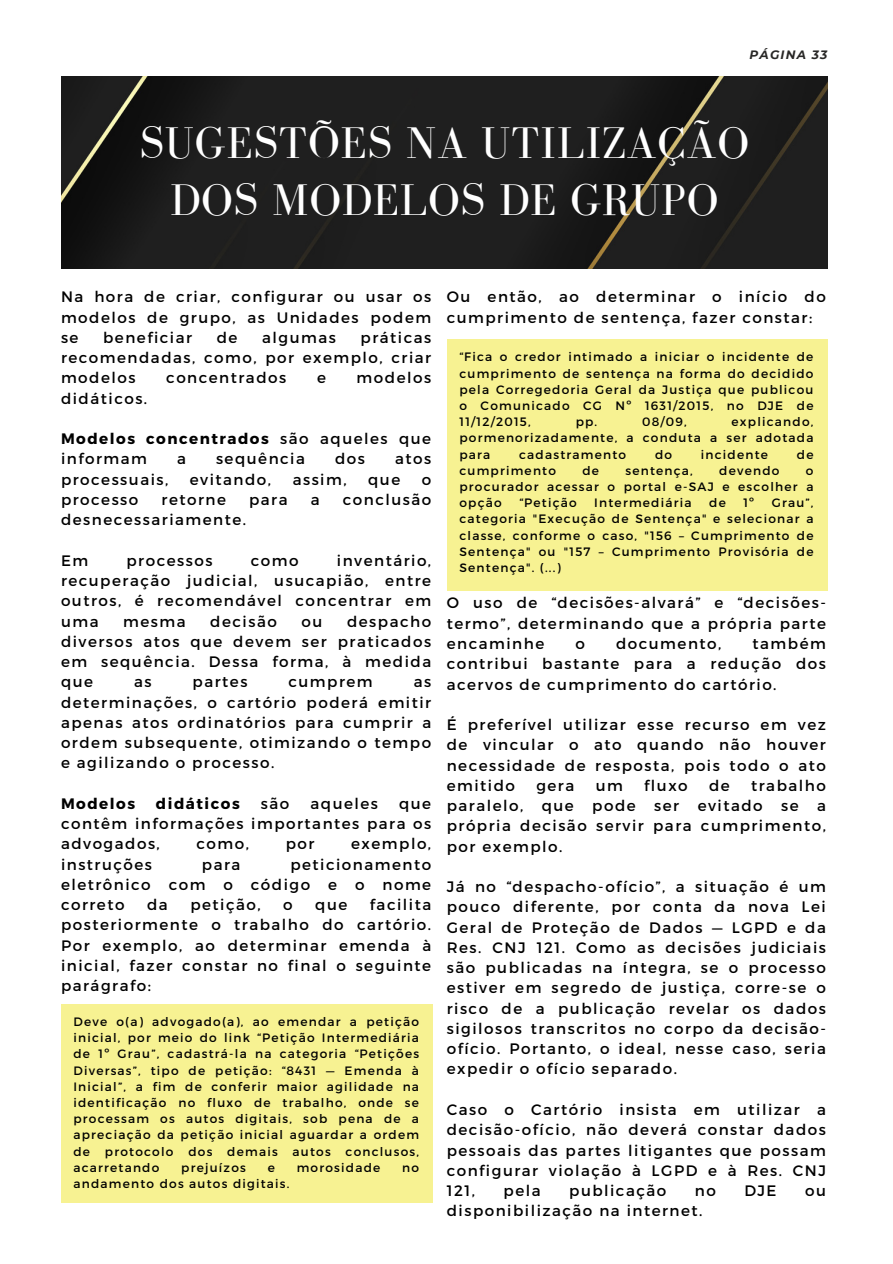
<style>
.page{position:relative;width:893px;height:1264px;background:#fff}
.page>*{position:absolute;margin:0;border:0;box-sizing:border-box;transform-origin:0 0}
.t1{font:45.6px/57.3px "Bodoni FLF";letter-spacing:.02em;color:#fff;text-align:center}
.t2{font:15.15px/20.2px "Montserrat";letter-spacing:.1em;color:#000;text-align:justify}
.t3{font:700 15.15px "Montserrat";letter-spacing:.1em;color:#000}
.t4{font:12.15px/16.2px "Montserrat";letter-spacing:.1em;color:#000;text-align:justify}
.t5{font:italic 700 12.15px "Montserrat";letter-spacing:.1em;color:#282726}
.s1{font-weight:700}
</style>
<div class="page">
<img style="left:61px;top:77px;width:766px;height:191px">
<div style="left:61px;top:1004px;width:371px;height:198px;background:#f7f292"></div>
<div style="left:446px;top:339px;width:381px;height:252px;background:#f7f292"></div>
<p class="t5" style="left:749px;top:47px;width:79px">PÁGINA 33</p>
<h1 class="t1" style="left:139px;top:114px;width:611px">SUGESTÕES NA UTILIZAÇÃO<br>DOS MODELOS DE GRUPO</h1>
<p class="t2" style="left:61px;top:286px;width:371px">Na hora de criar, configurar ou usar os modelos de grupo, as Unidades podem se</p>
<p class="t2" style="left:61px;top:326px;width:371px;text-indent:299px">práticas recomendadas, como, por exemplo, criar modelos</p>
<p class="t2" style="left:103px;top:326px;width:90px">beneficiar</p>
<p class="t2" style="left:217px;top:326px;width:22px">de</p>
<p class="t2" style="left:262px;top:326px;width:75px">algumas</p>
<p class="t2" style="left:166px;top:367px;width:121px">concentrados</p>
<p class="t2" style="left:317px;top:367px;width:10px">e</p>
<p class="t2" style="left:356px;top:367px;width:76px">modelos</p>
<p class="t2" style="left:61px;top:387px;width:88px">didáticos.</p>
<p class="t2" style="left:61px;top:428px;width:371px"><span class="s1">Modelos concentrados</span> são aqueles que informam</p>
<p class="t2" style="left:177px;top:448px;width:10px">a</p>
<p class="t2" style="left:216px;top:448px;width:90px">sequência</p>
<p class="t2" style="left:335px;top:448px;width:31px">dos</p>
<p class="t2" style="left:395px;top:448px;width:38px">atos</p>
<p class="t2" style="left:61px;top:468px;width:109px">processuais,</p>
<p class="t2" style="left:190px;top:468px;width:83px">evitando,</p>
<p class="t2" style="left:293px;top:468px;width:55px">assim,</p>
<p class="t2" style="left:368px;top:468px;width:34px">que</p>
<p class="t2" style="left:421px;top:468px;width:11px">o</p>
<p class="t2" style="left:61px;top:488px;width:79px">processo</p>
<p class="t2" style="left:161px;top:488px;width:66px">retorne</p>
<p class="t2" style="left:249px;top:488px;width:40px">para</p>
<p class="t2" style="left:311px;top:488px;width:10px">a</p>
<p class="t2" style="left:343px;top:488px;width:90px">conclusão</p>
<p class="t2" style="left:61px;top:509px;width:187px">desnecessariamente.</p>
<p class="t2" style="left:61px;top:549px;width:29px">Em</p>
<p class="t2" style="left:126px;top:549px;width:87px">processos</p>
<p class="t2" style="left:251px;top:549px;width:49px">como</p>
<p class="t2" style="left:61px;top:549px;width:371px;text-indent:276px">inventário, recuperação judicial, usucapião, entre outros, é recomendável concentrar em uma</p>
<p class="t2" style="left:123px;top:610px;width:64px">mesma</p>
<p class="t2" style="left:210px;top:610px;width:68px">decisão</p>
<p class="t2" style="left:301px;top:610px;width:22px">ou</p>
<p class="t2" style="left:61px;top:610px;width:371px;text-indent:286px">despacho diversos atos que devem ser praticados em sequência. Dessa forma, à medida que</p>
<p class="t2" style="left:134px;top:671px;width:19px">as</p>
<p class="t2" style="left:193px;top:671px;width:56px">partes</p>
<p class="t2" style="left:288px;top:671px;width:86px">cumprem</p>
<p class="t2" style="left:61px;top:671px;width:371px;text-indent:352px">as determinações, o cartório poderá emitir apenas atos ordinatórios para cumprir a ordem subsequente, otimizando o tempo e agilizando o processo.</p>
<p class="t3" style="left:61px;top:793px;width:76px">Modelos</p>
<p class="t3" style="left:156px;top:793px;width:85px">didáticos</p>
<p class="t2" style="left:261px;top:792px;width:30px">são</p>
<p class="t2" style="left:310px;top:792px;width:69px">aqueles</p>
<p class="t2" style="left:61px;top:792px;width:371px;text-indent:338px">que contêm informações importantes para os advogados,</p>
<p class="t2" style="left:196px;top:833px;width:54px">como,</p>
<p class="t2" style="left:286px;top:833px;width:30px">por</p>
<p class="t2" style="left:351px;top:833px;width:81px">exemplo,</p>
<p class="t2" style="left:61px;top:853px;width:93px">instruções</p>
<p class="t2" style="left:202px;top:853px;width:40px">para</p>
<p class="t2" style="left:61px;top:853px;width:371px;text-indent:229px">peticionamento eletrônico com o código e o nome correto</p>
<p class="t2" style="left:147px;top:893px;width:22px">da</p>
<p class="t2" style="left:190px;top:893px;width:72px">petição,</p>
<p class="t2" style="left:283px;top:893px;width:11px">o</p>
<p class="t2" style="left:315px;top:893px;width:34px">que</p>
<p class="t2" style="left:61px;top:893px;width:371px;text-indent:309px">facilita posteriormente o trabalho do cartório.<br>Por exemplo, ao determinar emenda à inicial, fazer constar no final o seguinte parágrafo:</p>
<p class="t4" style="left:73px;top:1012px;width:347px">Deve o(a) advogado(a), ao emendar a petição inicial, por meio do link “Petição Intermediária de 1º Grau”, cadastrá-la na categoria “Petições Diversas”, tipo de petição: “8431 — Emenda à Inicial”, a fim de conferir maior agilidade na identificação no fluxo de trabalho, onde se processam os autos digitais, sob pena de a apreciação da petição inicial aguardar a ordem de protocolo dos demais autos conclusos, acarretando</p>
<p class="t4" style="left:181px;top:1158px;width:66px">prejuízos</p>
<p class="t4" style="left:268px;top:1158px;width:9px">e</p>
<p class="t4" style="left:297px;top:1158px;width:85px">morosidade</p>
<p class="t4" style="left:402px;top:1158px;width:18px">no</p>
<p class="t4" style="left:73px;top:1174px;width:217px">andamento dos autos digitais.</p>
<p class="t2" style="left:446px;top:286px;width:380px">Ou então, ao determinar o início do cumprimento de sentença, fazer constar:</p>
<p class="t4" style="left:459px;top:348px;width:355px">“Fica o credor intimado a iniciar o incidente de cumprimento de sentença na forma do decidido pela Corregedoria Geral da Justiça que publicou o Comunicado CG Nº 1631/2015, no DJE de 11/12/2015,</p>
<p class="t4" style="left:575px;top:413px;width:23px">pp.</p>
<p class="t4" style="left:642px;top:413px;width:46px">08/09,</p>
<p class="t4" style="left:459px;top:413px;width:355px;text-indent:272px">explicando, pormenorizadamente, a conduta a ser adotada para</p>
<p class="t4" style="left:519px;top:445px;width:108px">cadastramento</p>
<p class="t4" style="left:655px;top:445px;width:19px">do</p>
<p class="t4" style="left:700px;top:445px;width:69px">incidente</p>
<p class="t4" style="left:796px;top:445px;width:18px">de</p>
<p class="t4" style="left:459px;top:462px;width:98px">cumprimento</p>
<p class="t4" style="left:582px;top:462px;width:18px">de</p>
<p class="t4" style="left:625px;top:462px;width:69px">sentença,</p>
<p class="t4" style="left:719px;top:462px;width:62px">devendo</p>
<p class="t4" style="left:459px;top:462px;width:355px;text-indent:346px">o procurador acessar o portal e-SAJ e escolher a opção</p>
<p class="t4" style="left:519px;top:494px;width:59px">“Petição</p>
<p class="t4" style="left:594px;top:494px;width:99px">Intermediária</p>
<p class="t4" style="left:709px;top:494px;width:18px">de</p>
<p class="t4" style="left:743px;top:494px;width:12px">1º</p>
<p class="t4" style="left:459px;top:494px;width:355px;text-indent:312px">Grau”, categoria "Execução de Sentença" e selecionar a classe, conforme o caso, "156 – Cumprimento de Sentença" ou "157 – Cumprimento Provisória de Sentença". (...)</p>
<p class="t2" style="left:446px;top:592px;width:380px">O uso de “decisões-alvará” e “decisões&shy;termo”, determinando que a própria parte encaminhe</p>
<p class="t2" style="left:446px;top:632px;width:380px;text-indent:306px">também contribui bastante para a redução dos acervos de cumprimento do cartório.</p>
<p class="t2" style="left:446px;top:713px;width:380px">É preferível utilizar esse recurso em vez de vincular o ato quando não houver necessidade de resposta, pois todo o ato emitido</p>
<p class="t2" style="left:575px;top:632px;width:11px">o</p>
<p class="t2" style="left:616px;top:632px;width:107px">documento,</p>
<p class="t2" style="left:536px;top:774px;width:39px">gera</p>
<p class="t2" style="left:595px;top:774px;width:29px">um</p>
<p class="t2" style="left:644px;top:774px;width:45px">fluxo</p>
<p class="t2" style="left:709px;top:774px;width:22px">de</p>
<p class="t2" style="left:446px;top:774px;width:380px;text-indent:304px">trabalho paralelo, que pode ser evitado se a própria decisão servir para cumprimento, por exemplo.</p>
<p class="t2" style="left:446px;top:875px;width:380px">Já no “despacho-ofício”, a situação é um pouco diferente, por conta da nova Lei Geral de Proteção de Dados — LGPD e da Res. CNJ 121. Como as decisões judiciais são publicadas na íntegra, se o processo estiver em segredo de justiça, corre-se o risco de a publicação revelar os dados sigilosos transcritos no corpo da decisão&shy;ofício. Portanto, o ideal, nesse caso, seria expedir o ofício separado.</p>
<p class="t2" style="left:446px;top:1098px;width:380px">Caso o Cartório insista em utilizar a decisão-ofício, não deverá constar dados pessoais das partes litigantes que possam configurar violação à LGPD e à Res. CNJ 121,</p>
<p class="t2" style="left:503px;top:1179px;width:39px">pela</p>
<p class="t2" style="left:569px;top:1179px;width:99px">publicação</p>
<p class="t2" style="left:694px;top:1179px;width:22px">no</p>
<p class="t2" style="left:744px;top:1179px;width:34px">DJE</p>
<p class="t2" style="left:805px;top:1179px;width:22px">ou</p>
<p class="t2" style="left:446px;top:1199px;width:257px">disponibilização na internet.</p>
</div>
